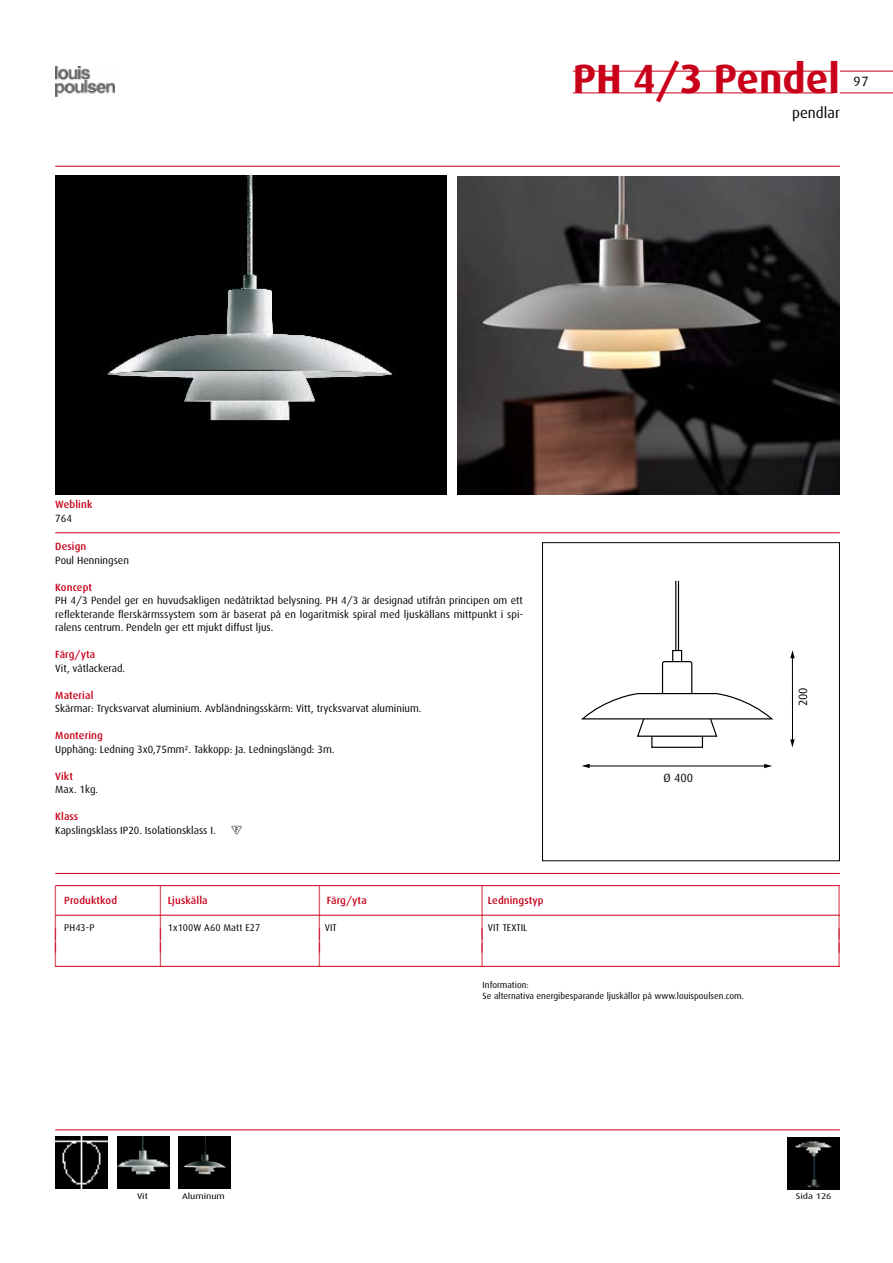
<style>
.page{position:relative;width:893px;height:1263px;background:#fff}
.page>*{position:absolute;margin:0;border:0;box-sizing:border-box;transform-origin:0 0}
.t1{font:700 40.8px "Dax";color:#c90019}
.t2{font:20.4px "Dax K2 onfig";color:#c90019;scale:.51 1}
.t3{font:16.8px "Dax K2 onfig";color:#c90019;scale:.63 1}
.t4{font:15px "Dax";color:#000}
.t5{font:13.5px "Dax";color:#000}
.t6{font:12px "Dax";color:#000}
.t7{font:10.5px/13.5px "Dax";color:#000;text-align:justify}
.t8{font:500 10.5px "Dax";letter-spacing:.01em;color:#c90019}
.t9{font:10.5px "Fn 2 mrke";color:#000}
.t10{font:9.75px "Dax";letter-spacing:.01em;color:#000}
.t11{font:9px/11.2px "Dax";color:#000}
.t12{font:8.25px "Dax";color:#000;scale:1.2 1}
.s1{font-family:"Dax K2 onfig";font-weight:400;font-size:20.4px}
.s2{font-family:"Dax K2 onfig";font-size:16.8px;color:#c90019}
</style>
<div class="page">
<hr style="left:55px;top:532px;width:785px;height:1px;background:#c90019">
<img style="left:55px;top:66px;width:59px;height:30px">
<hr style="left:55px;top:166px;width:785px;height:1px;background:#c90019">
<hr style="left:55px;top:1129px;width:785px;height:1px;background:#c90019">
<hr style="left:840px;top:71px;width:53px;height:1px;background:#c90019">
<hr style="left:840px;top:93px;width:53px;height:1px;background:#c90019">
<hr style="left:573px;top:71px;width:261px;height:1px;background:#c90019">
<hr style="left:573px;top:93px;width:261px;height:1px;background:#c90019">
<hr style="left:55px;top:873px;width:785px;height:1px;background:#c90019">
<hr style="left:55px;top:885px;width:785px;height:1px;background:#c90019">
<hr style="left:55px;top:915px;width:785px;height:1px;background:#c90019">
<hr style="left:55px;top:966px;width:785px;height:1px;background:#c90019">
<img style="left:55px;top:1136px;width:53px;height:52px">
<div style="left:542px;top:542px;width:298px;height:319px;border:1px solid #000"></div>
<div style="left:651px;top:735px;width:52px;height:13px;border:1px solid #000"></div>
<svg style="left:581px;top:580px;width:193px;height:157px"></svg>
<svg style="left:790px;top:650px;width:5px;height:8px"></svg>
<svg style="left:790px;top:739px;width:5px;height:8px"></svg>
<hr style="left:792px;top:657px;width:1px;height:84px;background:#000">
<svg style="left:764px;top:764px;width:8px;height:4px"></svg>
<svg style="left:582px;top:764px;width:8px;height:4px"></svg>
<hr style="left:586px;top:766px;width:181px;height:1px;background:#000">
<img style="left:118px;top:1136px;width:52px;height:52px">
<div style="left:179px;top:1136px;width:52px;height:53px;background:#000"></div>
<img style="left:183px;top:1136px;width:43px;height:38px">
<img style="left:787px;top:1137px;width:53px;height:53px">
<img style="left:55px;top:175px;width:391px;height:319px">
<img style="left:457px;top:176px;width:383px;height:318px">
<h1 class="t1" style="left:573px;top:56px;width:269px">PH 4/3 Pendel</h1>
<h3 class="t4" style="left:792px;top:104px;width:49px">pendlar</h3>
<p class="t5" style="left:853px;top:74px;width:17px">97</p>
<p class="t8" style="left:55px;top:499px;width:39px">Weblink</p>
<p class="t7" style="left:55px;top:511px;width:18px">764</p>
<p class="t8" style="left:55px;top:541px;width:33px">Design</p>
<p class="t7" style="left:55px;top:553px;width:75px">Poul Henningsen</p>
<p class="t8" style="left:55px;top:581px;width:38px">Koncept</p>
<p class="t7" style="left:55px;top:594px;width:470px">PH 4/3 Pendel ger en huvudsakligen nedåtriktad belysning. PH 4/3 är designad utifrån principen om ett reflekterande flerskärmssystem som är baserat på en logaritmisk spiral med ljuskällans mittpunkt i spi&shy;ralens centrum. Pendeln ger ett mjukt diffust ljus.</p>
<p class="t8" style="left:55px;top:649px;width:42px">Färg/yta</p>
<p class="t7" style="left:55px;top:661px;width:71px">Vit, våtlackerad.</p>
<p class="t8" style="left:55px;top:689px;width:40px">Material</p>
<p class="t7" style="left:55px;top:702px;width:368px">Skärmar: Trycksvarvat aluminium. Avbländningsskärm: Vitt, trycksvarvat aluminium.</p>
<p class="t8" style="left:55px;top:730px;width:49px">Montering</p>
<p class="t7" style="left:55px;top:742px;width:281px">Upphäng: Ledning 3x0,75mm². Takkopp: Ja. Ledningslängd: 3m.</p>
<p class="t8" style="left:55px;top:770px;width:19px">Vikt</p>
<p class="t7" style="left:55px;top:783px;width:44px">Max. 1kg.</p>
<p class="t8" style="left:55px;top:811px;width:25px">Klass</p>
<p class="t7" style="left:55px;top:823px;width:162px">Kapslingsklass IP20. Isolationsklass I.</p>
<p class="t9" style="left:232px;top:825px;width:12px">F</p>
<p class="t6" style="left:663px;top:771px;width:31px">Ø 400</p>
<p class="t6" style="left:796px;top:706px;width:20px;rotate:-90deg">200</p>
<p class="t8" style="left:55px;top:894px;width:63px"><span class="s1">|</span> Produktkod</p>
<p class="t8" style="left:160px;top:894px;width:49px"><span class="s1">|</span> Ljuskälla</p>
<p class="t8" style="left:319px;top:894px;width:49px"><span class="s1">|</span> Färg/yta</p>
<p class="t8" style="left:482px;top:894px;width:63px"><span class="s1">|</span> Ledningstyp</p>
<h2 class="t2" style="left:839px;top:886px;width:6px">|</h2>
<p class="t10" style="left:55px;top:922px;width:41px"><span class="s2">|</span> PH43-P</p>
<p class="t10" style="left:160px;top:922px;width:101px"><span class="s2">|</span> 1x100W A60 Matt E27</p>
<p class="t10" style="left:319px;top:922px;width:19px"><span class="s2">|</span> VIT</p>
<p class="t10" style="left:482px;top:922px;width:47px"><span class="s2">|</span> VIT TEXTIL</p>
<h3 class="t3" style="left:839px;top:915px;width:5px">|</h3>
<h3 class="t3" style="left:55px;top:929px;width:5px">|</h3>
<h3 class="t3" style="left:160px;top:929px;width:5px">|</h3>
<h3 class="t3" style="left:319px;top:929px;width:5px">|</h3>
<h3 class="t3" style="left:482px;top:929px;width:5px">|</h3>
<h3 class="t3" style="left:839px;top:929px;width:5px">|</h3>
<h3 class="t3" style="left:55px;top:942px;width:5px">|</h3>
<h3 class="t3" style="left:160px;top:942px;width:5px">|</h3>
<h3 class="t3" style="left:319px;top:942px;width:5px">|</h3>
<h3 class="t3" style="left:482px;top:942px;width:5px">|</h3>
<h3 class="t3" style="left:839px;top:942px;width:5px">|</h3>
<p class="t11" style="left:483px;top:979px;width:263px">Information:<br>Se alternativa energibesparande ljuskällor på www.louispoulsen.com.</p>
<p class="t12" style="left:137px;top:1191px;width:11px">Vit</p>
<p class="t12" style="left:182px;top:1191px;width:37px">Aluminum</p>
<p class="t12" style="left:796px;top:1191px;width:31px">Sida 126</p>
</div>
